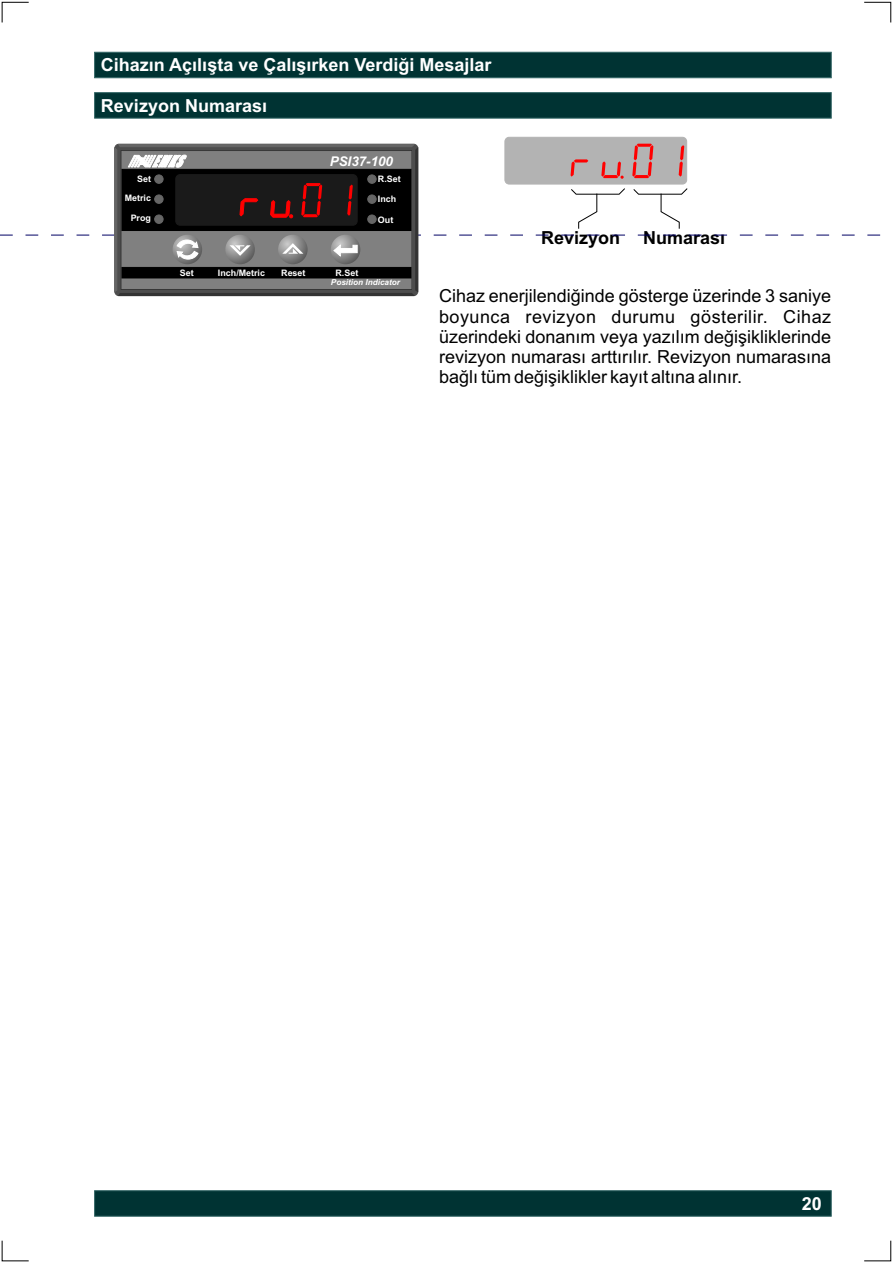
<style>
.page{position:relative;width:894px;height:1263px;background:#fff}
.page>*{position:absolute;margin:0;border:0;box-sizing:border-box;transform-origin:0 0}
.t1{font:18px/20.1px "Arial";color:#000;text-align:justify}
.t2{font:700 18px "Arial";color:#fff}
.t3{font:700 18px "Arial";color:#000}
.t4{font:italic 700 13.35px "Arial";color:#fff}
.t5{font:700 9px "Arial";color:#fff}
.t6{font:italic 700 8.25px "Arial";color:#fff}
</style>
<div class="page">
<div style="left:94px;top:52px;width:737px;height:26px;background:#033;border:1px solid #366"></div>
<div style="left:94px;top:92px;width:737px;height:26px;background:#033;border:1px solid #366"></div>
<div style="left:94px;top:1191px;width:737px;height:25px;background:#033;border:1px solid #366"></div>
<svg style="left:1px;top:1px;width:28px;height:22px"></svg>
<svg style="left:1px;top:1240px;width:28px;height:22px"></svg>
<svg style="left:864px;top:1px;width:28px;height:22px"></svg>
<svg style="left:864px;top:1240px;width:28px;height:22px"></svg>
<div style="left:505px;top:137px;width:182px;height:47px;background:#b3b3b3;border:1px solid #b3b3b3;border-radius:4px"></div>
<svg style="left:571px;top:159px;width:17px;height:18px"></svg>
<svg style="left:601px;top:161px;width:23px;height:18px"></svg>
<svg style="left:632px;top:144px;width:21px;height:34px"></svg>
<svg style="left:679px;top:145px;width:5px;height:32px"></svg>
<svg style="left:0;top:235px;width:13px;height:1px"></svg>
<svg style="left:26px;top:235px;width:12px;height:1px"></svg>
<svg style="left:51px;top:235px;width:13px;height:1px"></svg>
<svg style="left:77px;top:235px;width:12px;height:1px"></svg>
<svg style="left:434px;top:235px;width:12px;height:1px"></svg>
<svg style="left:459px;top:235px;width:13px;height:1px"></svg>
<svg style="left:485px;top:235px;width:12px;height:1px"></svg>
<svg style="left:510px;top:235px;width:13px;height:1px"></svg>
<svg style="left:536px;top:235px;width:13px;height:1px"></svg>
<svg style="left:561px;top:188px;width:64px;height:48px"></svg>
<svg style="left:633px;top:188px;width:69px;height:48px"></svg>
<svg style="left:714px;top:235px;width:13px;height:1px"></svg>
<svg style="left:740px;top:235px;width:13px;height:1px"></svg>
<svg style="left:765px;top:235px;width:13px;height:1px"></svg>
<svg style="left:791px;top:235px;width:13px;height:1px"></svg>
<svg style="left:816px;top:235px;width:13px;height:1px"></svg>
<svg style="left:842px;top:235px;width:13px;height:1px"></svg>
<svg style="left:867px;top:235px;width:13px;height:1px"></svg>
<svg style="left:102px;top:144px;width:319px;height:152px;background:#524f4f"></svg>
<p class="t2" style="left:101px;top:58px;width:392px">Cihazýn Açýlýþta ve Çalýþýrken Verdiði Mesajlar</p>
<p class="t2" style="left:101px;top:99px;width:168px">Revizyon Numarasý</p>
<p class="t4" style="left:330px;top:156px;width:65px">PSI37-100</p>
<p class="t5" style="left:137px;top:176px;width:15px">Set</p>
<p class="t5" style="left:378px;top:176px;width:24px">R.Set</p>
<p class="t5" style="left:378px;top:196px;width:20px">Inch</p>
<p class="t5" style="left:131px;top:215px;width:22px">Prog</p>
<p class="t5" style="left:378px;top:217px;width:17px">Out</p>
<p class="t5" style="left:125px;top:194px;width:28px">Metric</p>
<p class="t5" style="left:180px;top:269px;width:15px">Set</p>
<p class="t5" style="left:218px;top:269px;width:49px">Inch/Metric</p>
<p class="t5" style="left:281px;top:269px;width:26px">Reset</p>
<p class="t5" style="left:335px;top:269px;width:24px">R.Set</p>
<p class="t6" style="left:331px;top:279px;width:71px">Position Indicator</p>
<p class="t3" style="left:541px;top:230px;width:81px">Revizyon</p>
<p class="t3" style="left:643px;top:230px;width:84px">Numarasý</p>
<p class="t1" style="left:439px;top:288px;width:394px">Cihaz enerjilendiðinde gösterge üzerinde 3 saniye boyunca revizyon durumu gösterilir. Cihaz üzerindeki donaným veya yazýlým deðiþikliklerinde revizyon numarasý arttýrýlýr. Revizyon numarasýna baðlý tüm deðiþiklikler kayýt altýna alýnýr.</p>
<p class="t2" style="left:802px;top:1197px;width:22px">20</p>
</div>
